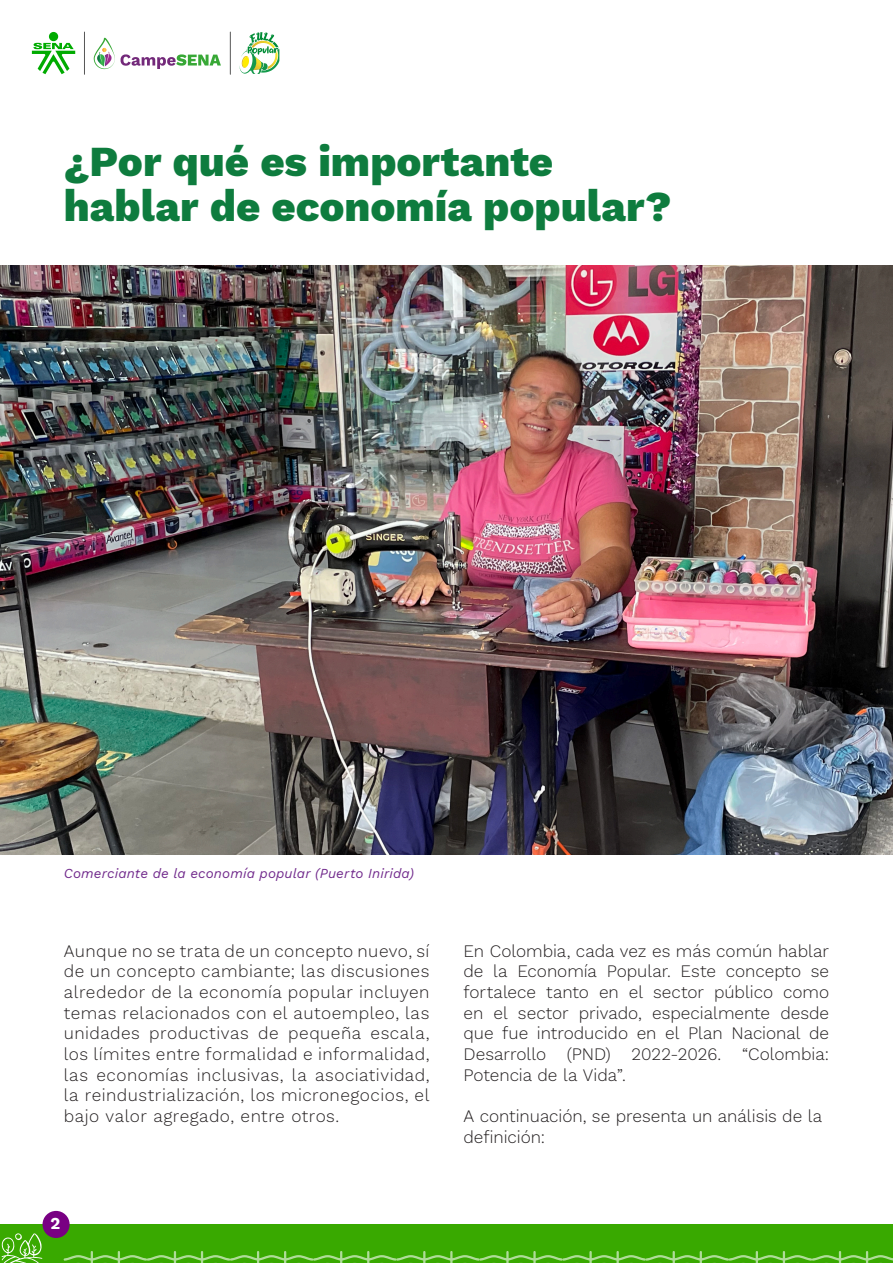
<style>
.page{position:relative;width:893px;height:1263px;background:#fff}
.page>*{position:absolute;margin:0;border:0;box-sizing:border-box;transform-origin:0 0}
.t1{font:800 42px "Work Sans";color:#0e7c3e}
.Content{font:300 17.25px/20.7px "Work Sans";letter-spacing:.005em;color:#231f20;text-align:justify}
.t2{font:700 16.5px "Work Sans";color:#fff}
.Content-2{font:italic 13.5px "Work Sans";letter-spacing:.01em;color:#712a8c}
</style>
<div class="page">
<div style="left:0;top:1225px;width:893px;height:38px;background:#39a900"></div>
<svg style="left:1px;top:1233px;width:42px;height:30px"></svg>
<svg style="left:64px;top:1251px;width:829px;height:12px"></svg>
<div style="left:43px;top:1211px;width:27px;height:27px;background:#790083;border-radius:50%"></div>
<svg style="left:239px;top:32px;width:40px;height:42px"></svg>
<svg style="left:32px;top:43px;width:43px;height:31px"></svg>
<div style="left:49px;top:32px;width:9px;height:9px;background:#00ab00;border-radius:50%"></div>
<hr style="left:230px;top:32px;width:1px;height:42px;background:#575757">
<hr style="left:84px;top:32px;width:1px;height:42px;background:#575757">
<svg style="left:121px;top:54px;width:100px;height:15px"></svg>
<svg style="left:94px;top:38px;width:21px;height:31px"></svg>
<img style="left:0;top:266px;width:893px;height:589px">
<p class="t1" style="left:64px;top:130px;width:491px">¿Por qué es importante</p>
<p class="t1" style="left:64px;top:175px;width:609px">hablar de economía popular?</p>
<p class="Content-2" style="left:64px;top:863px;width:352px">Comerciante de la economía popular (Puerto Inirida)</p>
<p class="Content" style="left:64px;top:940px;width:367px">Aunque no se trata de un concepto nuevo, sí de un concepto cambiante; las discusiones alrededor de la economía popular incluyen temas relacionados con el autoempleo, las unidades productivas de pequeña escala, los límites entre formalidad e informalidad, las economías inclusivas, la asociatividad, la reindustrialización, los micronegocios, el bajo valor agregado, entre otros.</p>
<p class="Content" style="left:463px;top:940px;width:367px">En Colombia, cada vez es más común hablar de la Economía Popular. Este concepto se fortalece tanto en el sector público como en el sector privado, especialmente desde que fue introducido en el Plan Nacional de Desarrollo (PND) 2022-2026. “Colombia:<br>Potencia de la Vida”.</p>
<p class="Content" style="left:463px;top:1105px;width:360px">A continuación, se presenta un análisis de la definición:</p>
<p class="t2" style="left:50px;top:1211px;width:11px">2</p>
</div>
